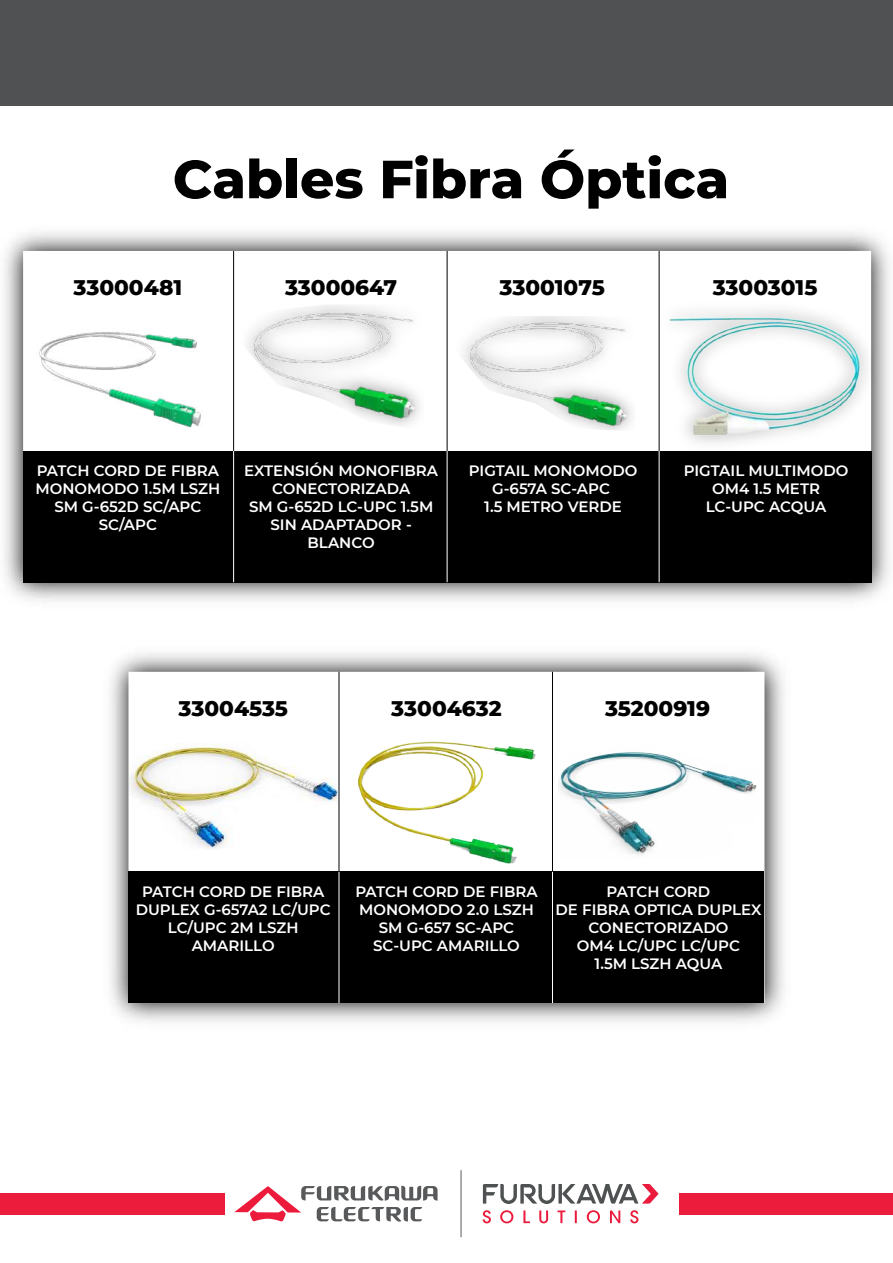
<style>
.page{position:relative;width:893px;height:1263px;background:#fff}
.page>*{position:absolute;margin:0;border:0;box-sizing:border-box;transform-origin:0 0}
.t1{font:800 53.55px "Montserrat";color:#000}
.t2{font:800 21.6px "Montserrat";color:#000}
.t3{font:600 15px/18px "Montserrat";color:#fff;text-align:center}
</style>
<div class="page">
<div style="left:0;top:0;width:893px;height:106px;background:#4f5152"></div>
<div style="left:0;top:1193px;width:225px;height:21px;background:#eb1c3c"></div>
<div style="left:680px;top:1193px;width:213px;height:21px;background:#eb1c3c"></div>
<img style="left:4px;top:232px;width:886px;height:369px">
<svg style="left:23px;top:251px;width:848px;height:200px"></svg>
<hr style="left:233px;top:251px;width:1px;height:200px;background:#000">
<hr style="left:447px;top:251px;width:1px;height:200px;background:#000">
<hr style="left:659px;top:251px;width:1px;height:200px;background:#000">
<div style="left:23px;top:451px;width:848px;height:131px;background:#000"></div>
<hr style="left:233px;top:451px;width:1px;height:131px;background:#fff">
<hr style="left:447px;top:451px;width:1px;height:131px;background:#fff">
<hr style="left:659px;top:451px;width:1px;height:131px;background:#fff">
<img style="left:18px;top:254px;width:219px;height:219px">
<img style="left:647px;top:294px;width:236px;height:165px">
<img style="left:664px;top:267px;width:202px;height:192px">
<img style="left:110px;top:653px;width:674px;height:369px">
<svg style="left:128px;top:672px;width:636px;height:200px"></svg>
<hr style="left:339px;top:672px;width:1px;height:200px;background:#000">
<hr style="left:552px;top:672px;width:1px;height:200px;background:#000">
<div style="left:128px;top:872px;width:636px;height:131px;background:#000"></div>
<hr style="left:339px;top:872px;width:1px;height:131px;background:#fff">
<hr style="left:552px;top:872px;width:1px;height:131px;background:#fff">
<img style="left:559px;top:746px;width:199px;height:113px">
<img style="left:351px;top:699px;width:191px;height:173px">
<img style="left:456px;top:316px;width:180px;height:115px">
<img style="left:240px;top:304px;width:184px;height:127px">
<img style="left:129px;top:744px;width:208px;height:105px">
<hr style="left:461px;top:1170px;width:1px;height:67px;background:#5a5959">
<svg style="left:483px;top:1210px;width:155px;height:13px"></svg>
<svg style="left:483px;top:1184px;width:176px;height:20px"></svg>
<svg style="left:234px;top:1185px;width:204px;height:37px"></svg>
<h1 class="t1" style="left:173px;top:140px;width:558px">Cables Fibra Óptica</h1>
<h2 class="t2" style="left:73px;top:271px;width:110px">33000481</h2>
<h2 class="t2" style="left:285px;top:271px;width:114px">33000647</h2>
<h2 class="t2" style="left:500px;top:271px;width:107px">33001075</h2>
<h2 class="t2" style="left:713px;top:271px;width:106px">33003015</h2>
<p class="t3" style="left:35px;top:461px;width:186px">PATCH CORD DE FIBRA<br>MONOMODO 1.5M LSZH<br>SM G-652D SC/APC<br>SC/APC</p>
<p class="t3" style="left:244px;top:461px;width:195px">EXTENSIÓN MONOFIBRA<br>CONECTORIZADA<br>SM G-652D LC-UPC 1.5M<br>SIN ADAPTADOR -<br>BLANCO</p>
<p class="t3" style="left:469px;top:461px;width:170px">PIGTAIL MONOMODO<br>G-657A SC-APC<br>1.5 METRO VERDE</p>
<p class="t3" style="left:684px;top:461px;width:166px">PIGTAIL MULTIMODO<br>OM4 1.5 METR<br>LC-UPC ACQUA</p>
<h2 class="t2" style="left:179px;top:692px;width:111px">33004535</h2>
<h2 class="t2" style="left:391px;top:692px;width:112px">33004632</h2>
<h2 class="t2" style="left:605px;top:692px;width:106px">35200919</h2>
<p class="t3" style="left:136px;top:882px;width:197px">PATCH CORD DE FIBRA<br>DUPLEX G-657A2 LC/UPC<br>LC/UPC 2M LSZH<br>AMARILLO</p>
<p class="t3" style="left:355px;top:882px;width:184px">PATCH CORD DE FIBRA<br>MONOMODO 2.0 LSZH<br>SM G-657 SC-APC<br>SC-UPC AMARILLO</p>
<p class="t3" style="left:556px;top:882px;width:207px">PATCH CORD<br>DE FIBRA OPTICA DUPLEX<br>CONECTORIZADO<br>OM4 LC/UPC LC/UPC<br>1.5M LSZH AQUA</p>
</div>
